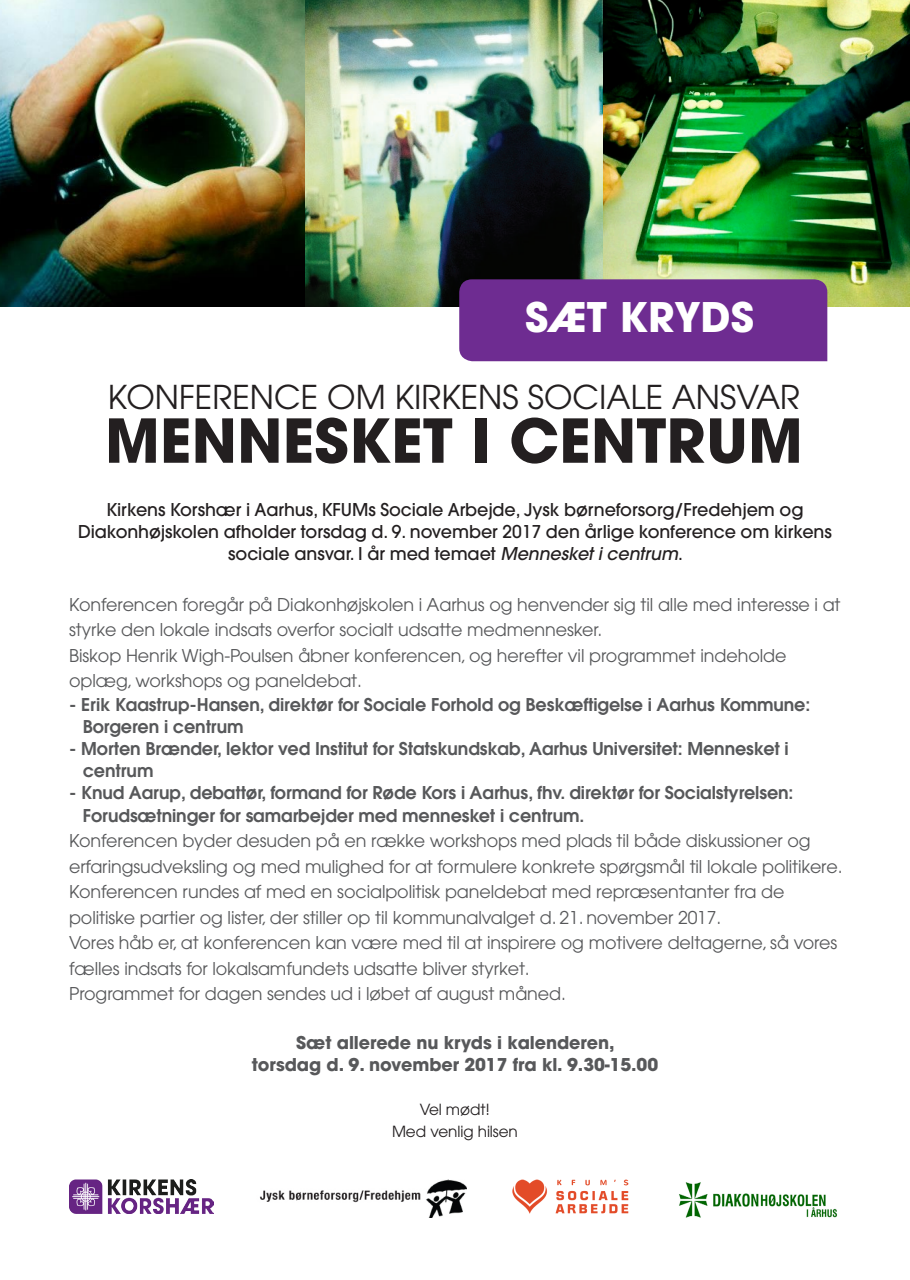
<style>
.page{position:relative;width:910px;height:1280px;background:#fff}
.page>*{position:absolute;margin:0;border:0;box-sizing:border-box;transform-origin:0 0}
.t1{font:700 60px "Avant Garde";color:#231f20}
.t2{font:700 40.5px "Avant Garde";color:#fff}
.t3{font:32.7px "Avant Garde";color:#231f20}
.t4{font:17.55px/25.5px "Avant Garde";letter-spacing:-.005em;color:#57585a}
.t5{font:600 17.55px "Avant Garde";letter-spacing:-.005em;color:#57585a}
.t6{font:500 17.55px "Avant Garde";letter-spacing:-.005em;color:#231f20}
.t7{font:700 17.55px "Avant Garde";letter-spacing:-.005em;color:#57585a}
.t8{font:15.3px "Avant Garde";letter-spacing:-.005em;color:#231f20}
.s1{font-style:italic}
</style>
<div class="page">
<img style="left:0;top:0;width:603px;height:307px">
<img style="left:603px;top:0;width:307px;height:306px">
<div style="left:459px;top:279px;width:368px;height:82px;background:#6e2c91"></div>
<img style="left:69px;top:1179px;width:144px;height:34px">
<img style="left:679px;top:1182px;width:158px;height:36px">
<img style="left:260px;top:1179px;width:207px;height:39px">
<img style="left:512px;top:1179px;width:117px;height:34px">
<p class="t2" style="left:525px;top:291px;width:230px">SÆT KRYDS</p>
<p class="t3" style="left:108px;top:377px;width:694px">KONFERENCE OM KIRKENS SOCIALE ANSVAR</p>
<p class="t1" style="left:105px;top:402px;width:699px">MENNESKET I CENTRUM</p>
<p class="t6" style="left:106px;top:498px;width:699px">Kirkens Korshær i Aarhus, KFUMs Sociale Arbejde, Jysk børneforsorg/Fredehjem og</p>
<p class="t6" style="left:78px;top:520px;width:755px">Diakonhøjskolen afholder torsdag d. 9. november 2017 den årlige konference om kirkens</p>
<p class="t6" style="left:228px;top:542px;width:456px">sociale ansvar. I år med temaet <span class="s1">Mennesket i centrum</span>.</p>
<p class="t4" style="left:69px;top:592px;width:773px">Konferencen foregår på Diakonhøjskolen i Aarhus og henvender sig til alle med interesse i at styrke den lokale indsats overfor socialt udsatte medmennesker.</p>
<p class="t4" style="left:69px;top:643px;width:719px">Biskop Henrik Wigh-Poulsen åbner konferencen, og herefter vil programmet indeholde</p>
<p class="t4" style="left:69px;top:668px;width:294px">oplæg, workshops og paneldebat.</p>
<p class="t5" style="left:69px;top:693px;width:743px">- Erik Kaastrup-Hansen, direktør for Sociale Forhold og Beskæftigelse i Aarhus Kommune:</p>
<p class="t5" style="left:83px;top:715px;width:162px">Borgeren i centrum</p>
<p class="t5" style="left:69px;top:737px;width:721px">- Morten Brænder, lektor ved Institut for Statskundskab, Aarhus Universitet: Mennesket i</p>
<p class="t5" style="left:83px;top:759px;width:72px">centrum</p>
<p class="t5" style="left:69px;top:781px;width:726px">- Knud Aarup, debattør, formand for Røde Kors i Aarhus, fhv. direktør for Socialstyrelsen:</p>
<p class="t5" style="left:83px;top:804px;width:503px">Forudsætninger for samarbejder med mennesket i centrum.</p>
<p class="t4" style="left:69px;top:828px;width:743px">Konferencen byder desuden på en række workshops med plads til både diskussioner og</p>
<p class="t4" style="left:69px;top:853px;width:775px">erfaringsudveksling og med mulighed for at formulere konkrete spørgsmål til lokale politikere.</p>
<p class="t4" style="left:69px;top:879px;width:717px">Konferencen rundes af med en socialpolitisk paneldebat med repræsentanter fra de</p>
<p class="t4" style="left:69px;top:904px;width:654px">politiske partier og lister, der stiller op til kommunalvalget d. 21. november 2017.</p>
<p class="t4" style="left:69px;top:930px;width:770px">Vores håb er, at konferencen kan være med til at inspirere og motivere deltagerne, så vores fælles indsats for lokalsamfundets udsatte bliver styrket.</p>
<p class="t4" style="left:69px;top:981px;width:498px">Programmet for dagen sendes ud i løbet af august måned.</p>
<p class="t7" style="left:296px;top:1031px;width:320px">Sæt allerede nu kryds i kalenderen,</p>
<p class="t7" style="left:252px;top:1053px;width:408px">torsdag d. 9. november 2017 fra kl. 9.30-15.00</p>
<p class="t8" style="left:420px;top:1100px;width:72px">Vel mødt!</p>
<p class="t8" style="left:392px;top:1123px;width:127px">Med venlig hilsen</p>
</div>
